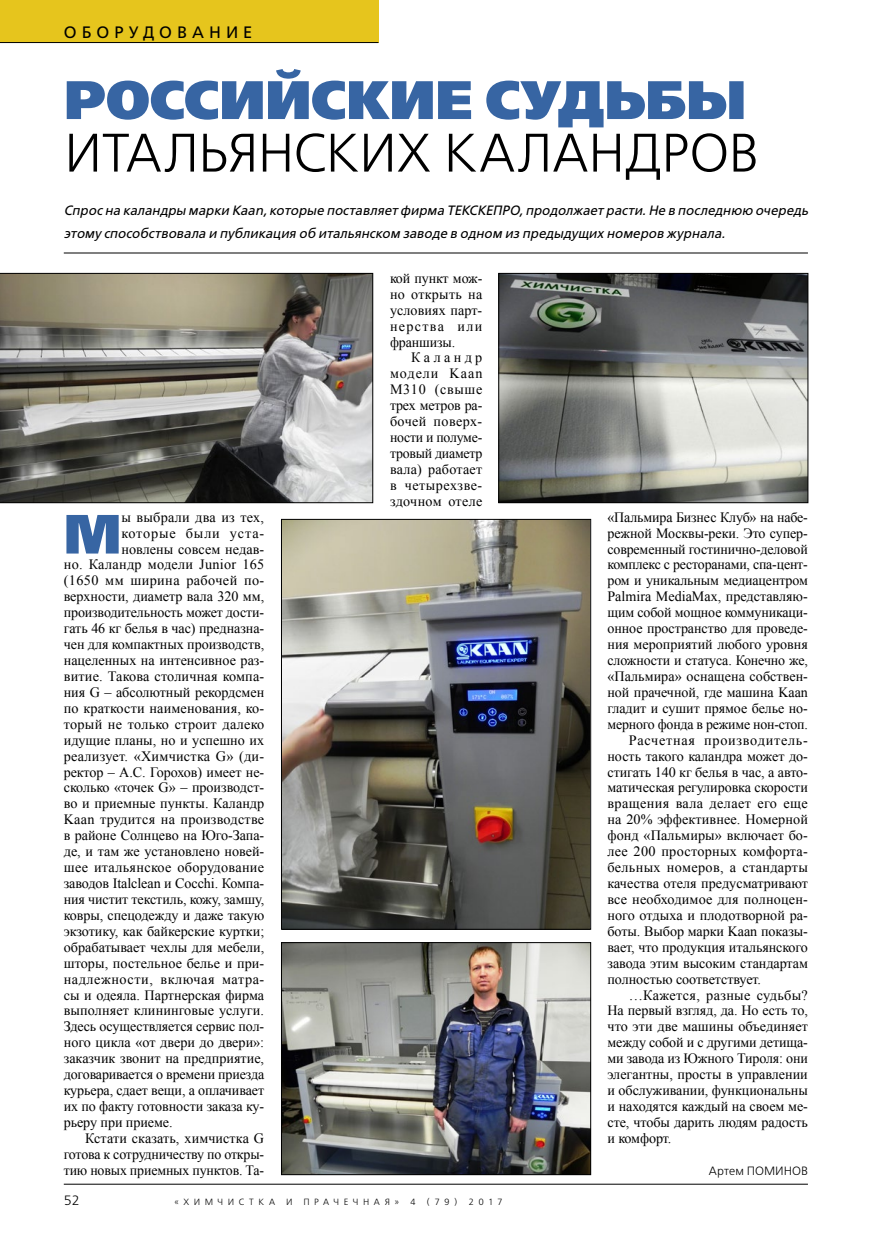
<style>
.page{position:relative;width:893px;height:1234px;background:#fff}
.page>*{position:absolute;margin:0;border:0;box-sizing:border-box;transform-origin:0 0}
.Normal_H_P_BKVZA{font:800 55.05px "Free Set";color:#3765a3}
.ZAG{font:300 54px/52.5px "Free Set";letter-spacing:-.01em;color:#000}
.Rubrika_L{font:16.5px "Free Set";letter-spacing:.305em;color:#000}
.Normal_H_P{font:14.25px/15.9px "Times New Roman";letter-spacing:-.005em;color:#000;text-align:justify}
.Normal_H_P_BKVZA-2{font:14.25px "Times New Roman";color:#000}
.Normal_H_P_BKVZA-3{font:14.25px "Times New Roman";letter-spacing:.02em;color:#000}
.Normal_H_P_BKVZA-4{font:14.25px "Times New Roman";letter-spacing:.035em;color:#000}
.Normal_H_P_BKVZA-5{font:14.25px "Times New Roman";letter-spacing:.03em;color:#000}
.Normal_H_P_BKVZA-6{font:14.25px "Times New Roman";letter-spacing:.06em;color:#000}
.Vrez{font:italic 13.5px/22.5px "Free Set";letter-spacing:.005em;color:#000}
.Colon-DIG_L{font:300 13.5px "Free Set";color:#000}
.Author{font:300 12px "Free Set";color:#000}
.Colon-DIG_L-2{font:300 9px "Free Set";letter-spacing:.5em;color:#000}
.s1{font-weight:800;color:#3765a3}
</style>
<div class="page">
<div style="left:0;top:0;width:378px;height:43px;background:#e6c51d"></div>
<hr style="left:0;top:42px;width:378px;height:1px;background:#000">
<hr style="left:64px;top:1183px;width:744px;height:1px;background:#000">
<hr style="left:64px;top:252px;width:744px;height:1px;background:#000">
<svg style="left:0;top:273px;width:373px;height:230px;background:#807d75"></svg>
<img style="left:283px;top:521px;width:306px;height:406px">
<div style="left:281px;top:519px;width:310px;height:410px;border:1px solid #000"></div>
<img style="left:500px;top:275px;width:306px;height:226px">
<div style="left:498px;top:273px;width:310px;height:230px;border:1px solid #000"></div>
<img style="left:283px;top:944px;width:306px;height:228px">
<div style="left:281px;top:942px;width:310px;height:232px;border:1px solid #000"></div>
<p class="Rubrika_L" style="left:64px;top:23px;width:190px">ОБОРУДОВАНИЕ</p>
<p class="ZAG" style="left:64px;top:75px;width:696px"><span class="s1">РОССИЙСКИЕ СУДЬБЫ<br></span>ИТАЛЬЯНСКИХ КАЛАНДРОВ</p>
<p class="Vrez" style="left:64px;top:199px;width:746px">Спрос на каландры марки Kaan, которые поставляет фирма ТЕКСКЕПРО, продолжает расти. Не в последнюю очередь этому способствовала и публикация об итальянском заводе в одном из предыдущих номеров журнала.</p>
<p class="Normal_H_P_BKVZA" style="left:64px;top:499px;width:59px">М</p>
<p class="Normal_H_P_BKVZA-2" style="left:121px;top:507px;width:144px">ы выбрали два из тех,</p>
<p class="Normal_H_P_BKVZA-6" style="left:121px;top:523px;width:144px">которые были уста-</p>
<p class="Normal_H_P_BKVZA-2" style="left:121px;top:539px;width:144px">новлены совсем недав-</p>
<p class="Normal_H_P_BKVZA-3" style="left:64px;top:555px;width:202px">но. Каландр модели Junior 165</p>
<p class="Normal_H_P_BKVZA-5" style="left:64px;top:571px;width:202px">(1650 мм ширина рабочей по-</p>
<p class="Normal_H_P_BKVZA-2" style="left:64px;top:587px;width:202px">верхности, диаметр вала 320 мм,</p>
<p class="Normal_H_P_BKVZA-2" style="left:64px;top:602px;width:202px">производительность может дости-</p>
<p class="Normal_H_P_BKVZA-2" style="left:64px;top:618px;width:202px">гать 46 кг белья в час) предназна-</p>
<p class="Normal_H_P_BKVZA-2" style="left:64px;top:634px;width:202px">чен для компактных производств,</p>
<p class="Normal_H_P_BKVZA-2" style="left:64px;top:650px;width:202px">нацеленных на интенсивное раз-</p>
<p class="Normal_H_P_BKVZA-2" style="left:64px;top:666px;width:202px">витие. Такова столичная компа-</p>
<p class="Normal_H_P_BKVZA-2" style="left:64px;top:682px;width:202px">ния G – абсолютный рекордсмен</p>
<p class="Normal_H_P_BKVZA-2" style="left:64px;top:698px;width:202px">по краткости наименования, ко-</p>
<p class="Normal_H_P_BKVZA-3" style="left:64px;top:714px;width:202px">торый не только строит далеко</p>
<p class="Normal_H_P_BKVZA-2" style="left:64px;top:730px;width:202px">идущие планы, но и успешно их</p>
<p class="Normal_H_P_BKVZA-2" style="left:64px;top:746px;width:202px">реализует. «Химчистка G» (ди-</p>
<p class="Normal_H_P_BKVZA-2" style="left:64px;top:762px;width:202px">ректор – А.С. Горохов) имеет не-</p>
<p class="Normal_H_P_BKVZA-2" style="left:64px;top:778px;width:202px">сколько «точек G» ‒ производст-</p>
<p class="Normal_H_P_BKVZA-2" style="left:64px;top:793px;width:202px">во и приемные пункты. Каландр</p>
<p class="Normal_H_P_BKVZA-2" style="left:64px;top:809px;width:202px">Kaan трудится на производстве</p>
<p class="Normal_H_P_BKVZA-2" style="left:64px;top:825px;width:202px">в районе Солнцево на Юго-Запа-</p>
<p class="Normal_H_P_BKVZA-2" style="left:64px;top:841px;width:202px">де, и там же установлено новей-</p>
<p class="Normal_H_P_BKVZA-3" style="left:64px;top:857px;width:202px">шее итальянское оборудование</p>
<p class="Normal_H_P_BKVZA-2" style="left:64px;top:873px;width:202px">заводов Italclean и Cocchi. Компа-</p>
<p class="Normal_H_P_BKVZA-2" style="left:64px;top:889px;width:202px">ния чистит текстиль, кожу, замшу,</p>
<p class="Normal_H_P_BKVZA-2" style="left:64px;top:905px;width:202px">ковры, спецодежду и даже такую</p>
<p class="Normal_H_P_BKVZA-2" style="left:64px;top:921px;width:202px">экзотику, как байкерские куртки;</p>
<p class="Normal_H_P_BKVZA-2" style="left:64px;top:937px;width:202px">обрабатывает чехлы для мебели,</p>
<p class="Normal_H_P_BKVZA-2" style="left:64px;top:953px;width:202px">шторы, постельное белье и при-</p>
<p class="Normal_H_P_BKVZA-4" style="left:64px;top:968px;width:202px">надлежности, включая матра-</p>
<p class="Normal_H_P_BKVZA-2" style="left:64px;top:984px;width:202px">сы и одеяла. Партнерская фирма</p>
<p class="Normal_H_P_BKVZA-2" style="left:64px;top:1000px;width:202px">выполняет клининговые услуги.</p>
<p class="Normal_H_P_BKVZA-2" style="left:64px;top:1016px;width:202px">Здесь осуществляется сервис пол-</p>
<p class="Normal_H_P_BKVZA-2" style="left:64px;top:1032px;width:202px">ного цикла «от двери до двери»:</p>
<p class="Normal_H_P_BKVZA-2" style="left:64px;top:1048px;width:202px">заказчик звонит на предприятие,</p>
<p class="Normal_H_P_BKVZA-2" style="left:64px;top:1064px;width:202px">договаривается о времени приезда</p>
<p class="Normal_H_P_BKVZA-2" style="left:64px;top:1080px;width:202px">курьера, сдает вещи, а оплачивает</p>
<p class="Normal_H_P_BKVZA-2" style="left:64px;top:1096px;width:202px">их по факту готовности заказа ку-</p>
<p class="Normal_H_P_BKVZA-2" style="left:64px;top:1112px;width:110px">рьеру при приеме.</p>
<p class="Normal_H_P" style="left:64px;top:1129px;width:202px;text-indent:21px">Кстати сказать, химчистка G готова к сотрудничеству по откры&shy;тию новых приемных пунктов. Та-</p>
<p class="Normal_H_P" style="left:390px;top:270px;width:94px">кой пункт мож&shy;но открыть на условиях парт&shy;нерства или франшизы.</p>
<p class="Normal_H_P" style="left:390px;top:349px;width:94px;text-indent:21px">Каландр модели Kaan M310 (свыше трех метров ра&shy;бочей поверх&shy;ности и полуме&shy;тровый диаметр вала) работает в четырехзве&shy;здочном отеле</p>
<p class="Colon-DIG_L" style="left:64px;top:1192px;width:17px">52</p>
<p class="Colon-DIG_L-2" style="left:174px;top:1196px;width:330px">«ХИМЧИСТКА И ПРАЧЕЧНАЯ» 4 (79) 2017</p>
<p class="Normal_H_P" style="left:607px;top:508px;width:202px">«Пальмира Бизнес Клуб» на набе&shy;режной Москвы-реки. Это супер&shy;современный гостинично-деловой комплекс с ресторанами, спа-цент&shy;ром и уникальным медиацентром Palmira MediaMax, представляю&shy;щим собой мощное коммуникаци&shy;онное пространство для проведе&shy;ния мероприятий любого уровня сложности и статуса. Конечно же, «Пальмира» оснащена собствен&shy;ной прачечной, где машина Kaan гладит и сушит прямое белье но&shy;мерного фонда в режиме нон-стоп.</p>
<p class="Normal_H_P" style="left:607px;top:731px;width:202px;text-indent:21px">Расчетная производитель&shy;ность такого каландра может до&shy;стигать 140 кг белья в час, а авто&shy;матическая регулировка скорости вращения вала делает его еще на 20% эффективнее. Номерной фонд «Пальмиры» включает бо&shy;лее 200 просторных комфорта&shy;бельных номеров, а стандарты качества отеля предусматривают все необходимое для полноцен&shy;ного отдыха и плодотворной ра&shy;боты. Выбор марки Kaan показы&shy;вает, что продукция итальянского завода этим высоким стандартам полностью соответствует.</p>
<p class="Normal_H_P" style="left:607px;top:986px;width:202px;text-indent:21px">…Кажется, разные судьбы?<br>На первый взгляд, да. Но есть то, что эти две машины объединяет между собой и с другими детища&shy;ми завода из Южного Тироля: они элегантны, просты в управлении и обслуживании, функциональны и находятся каждый на своем ме&shy;сте, чтобы дарить людям радость и комфорт.</p>
<p class="Author" style="left:709px;top:1163px;width:101px">Артем ПОМИНОВ</p>
</div>
